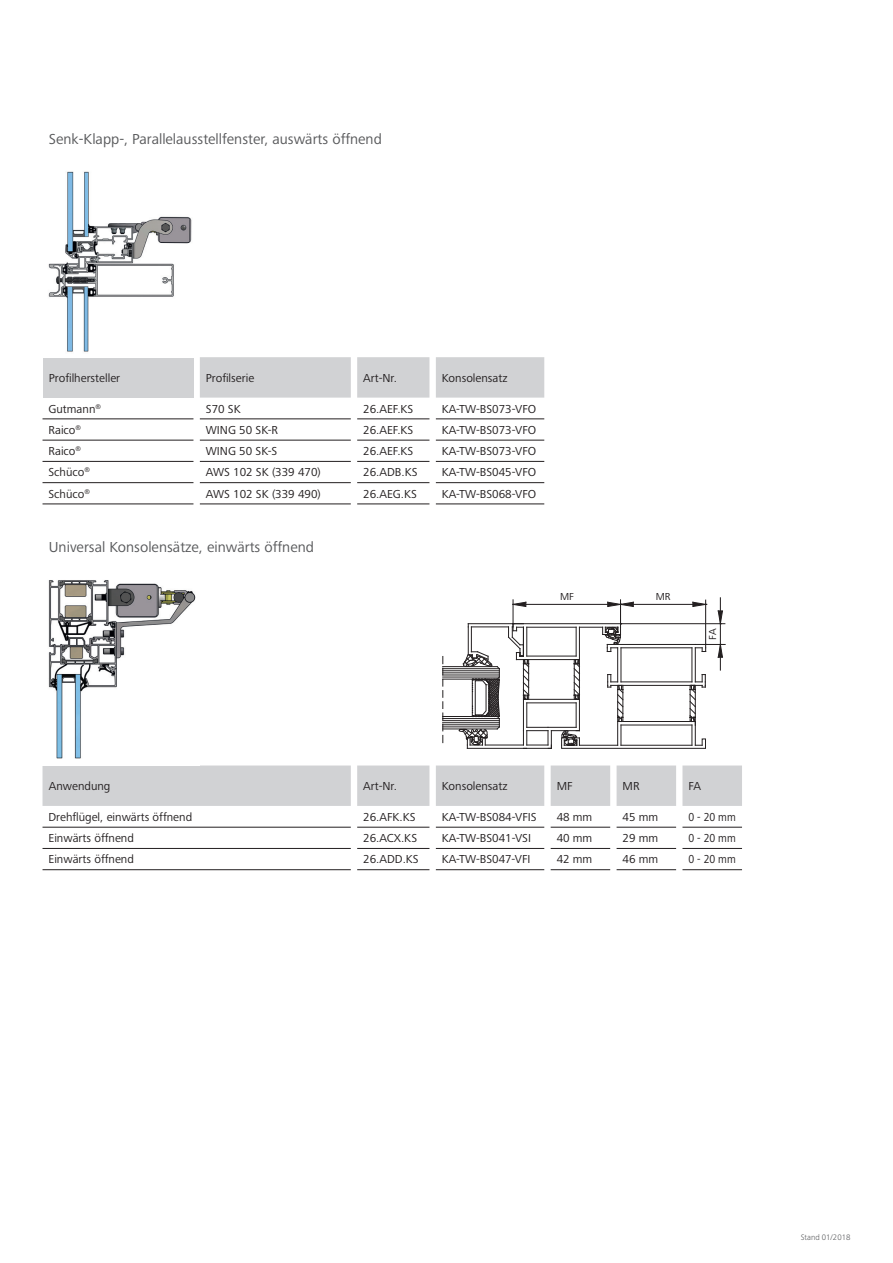
<style>
.page{position:relative;width:893px;height:1263px;background:#fff}
.page>*{position:absolute;margin:0;border:0;box-sizing:border-box;transform-origin:0 0}
.t1{font:15px "Frutiger Next LTW1 G";color:#57585a}
.t2{font:12px "Frutiger Next LTW1 G";color:#231f20}
.t3{font:12px "Frutiger Next LTW1 G";color:#231f20;scale:.9 1}
.t4{font:10.5px "Frutiger Next LTW1 G";color:#231f20}
.t5{font:300 8.25px "Frutiger Next LTW1 G";color:#57585a}
</style>
<div class="page">
<div style="left:43px;top:357px;width:150px;height:41px;background:#d1d2d4"></div>
<svg style="left:200px;top:357px;width:344px;height:41px;background:#d3d4d6"></svg>
<hr style="left:43px;top:419px;width:150px;height:1px;background:#231f20">
<hr style="left:43px;top:440px;width:150px;height:1px;background:#231f20">
<hr style="left:43px;top:461px;width:150px;height:1px;background:#231f20">
<hr style="left:43px;top:482px;width:150px;height:1px;background:#231f20">
<hr style="left:43px;top:504px;width:150px;height:1px;background:#231f20">
<hr style="left:200px;top:419px;width:151px;height:1px;background:#231f20">
<hr style="left:200px;top:440px;width:151px;height:1px;background:#231f20">
<hr style="left:200px;top:461px;width:151px;height:1px;background:#231f20">
<hr style="left:200px;top:482px;width:151px;height:1px;background:#231f20">
<hr style="left:200px;top:504px;width:151px;height:1px;background:#231f20">
<hr style="left:357px;top:419px;width:72px;height:1px;background:#231f20">
<hr style="left:357px;top:440px;width:72px;height:1px;background:#231f20">
<hr style="left:357px;top:461px;width:72px;height:1px;background:#231f20">
<hr style="left:357px;top:482px;width:72px;height:1px;background:#231f20">
<hr style="left:357px;top:504px;width:72px;height:1px;background:#231f20">
<hr style="left:436px;top:419px;width:108px;height:1px;background:#231f20">
<hr style="left:436px;top:440px;width:108px;height:1px;background:#231f20">
<hr style="left:436px;top:461px;width:108px;height:1px;background:#231f20">
<hr style="left:436px;top:482px;width:108px;height:1px;background:#231f20">
<hr style="left:436px;top:504px;width:108px;height:1px;background:#231f20">
<img style="left:48px;top:171px;width:144px;height:181px">
<svg style="left:43px;top:765px;width:699px;height:41px;background:#d3d4d6"></svg>
<hr style="left:43px;top:827px;width:308px;height:1px;background:#231f20">
<hr style="left:43px;top:848px;width:308px;height:1px;background:#231f20">
<hr style="left:43px;top:869px;width:308px;height:1px;background:#231f20">
<hr style="left:357px;top:827px;width:72px;height:1px;background:#231f20">
<hr style="left:357px;top:848px;width:72px;height:1px;background:#231f20">
<hr style="left:357px;top:869px;width:72px;height:1px;background:#231f20">
<hr style="left:436px;top:827px;width:108px;height:1px;background:#231f20">
<hr style="left:436px;top:848px;width:108px;height:1px;background:#231f20">
<hr style="left:436px;top:869px;width:108px;height:1px;background:#231f20">
<hr style="left:551px;top:827px;width:59px;height:1px;background:#231f20">
<hr style="left:551px;top:848px;width:59px;height:1px;background:#231f20">
<hr style="left:551px;top:869px;width:59px;height:1px;background:#231f20">
<hr style="left:617px;top:827px;width:59px;height:1px;background:#231f20">
<hr style="left:682px;top:827px;width:60px;height:1px;background:#231f20">
<hr style="left:617px;top:848px;width:59px;height:1px;background:#231f20">
<hr style="left:682px;top:848px;width:60px;height:1px;background:#231f20">
<hr style="left:617px;top:869px;width:59px;height:1px;background:#231f20">
<hr style="left:682px;top:869px;width:60px;height:1px;background:#231f20">
<img style="left:48px;top:580px;width:148px;height:179px">
<hr style="left:695px;top:648px;width:1px;height:34px;background:#231f20">
<hr style="left:618px;top:644px;width:77px;height:1px;background:#231f20">
<hr style="left:443px;top:716px;width:54px;height:1px;background:#231f20">
<hr style="left:443px;top:729px;width:54px;height:1px;background:#231f20">
<hr style="left:443px;top:727px;width:56px;height:1px;background:#231f20">
<hr style="left:443px;top:724px;width:56px;height:1px;background:#231f20">
<hr style="left:443px;top:722px;width:56px;height:1px;background:#231f20">
<hr style="left:443px;top:720px;width:56px;height:1px;background:#231f20">
<hr style="left:443px;top:718px;width:56px;height:1px;background:#231f20">
<hr style="left:443px;top:666px;width:54px;height:1px;background:#231f20">
<hr style="left:443px;top:679px;width:54px;height:1px;background:#231f20">
<hr style="left:443px;top:677px;width:56px;height:1px;background:#231f20">
<hr style="left:443px;top:675px;width:56px;height:1px;background:#231f20">
<hr style="left:443px;top:673px;width:56px;height:1px;background:#231f20">
<hr style="left:443px;top:670px;width:56px;height:1px;background:#231f20">
<hr style="left:443px;top:668px;width:56px;height:1px;background:#231f20">
<hr style="left:485px;top:745px;width:38px;height:1px;background:#231f20">
<hr style="left:467px;top:748px;width:84px;height:1px;background:#231f20">
<hr style="left:468px;top:623px;width:45px;height:1px;background:#231f20">
<hr style="left:471px;top:627px;width:38px;height:1px;background:#231f20">
<svg style="left:459px;top:624px;width:41px;height:124px"></svg>
<hr style="left:621px;top:647px;width:71px;height:1px;background:#231f20">
<hr style="left:692px;top:648px;width:1px;height:34px;background:#231f20">
<hr style="left:621px;top:745px;width:71px;height:1px;background:#231f20">
<hr style="left:621px;top:682px;width:71px;height:1px;background:#231f20">
<hr style="left:623px;top:685px;width:67px;height:1px;background:#231f20">
<hr style="left:621px;top:725px;width:71px;height:1px;background:#231f20">
<hr style="left:623px;top:721px;width:67px;height:1px;background:#231f20">
<svg style="left:690px;top:674px;width:16px;height:72px"></svg>
<svg style="left:443px;top:656px;width:1px;height:87px"></svg>
<hr style="left:705px;top:600px;width:1px;height:44px;background:#231f20">
<hr style="left:633px;top:604px;width:60px;height:1px;background:#231f20">
<svg style="left:693px;top:602px;width:14px;height:5px"></svg>
<hr style="left:621px;top:623px;width:104px;height:1px;background:#231f20">
<hr style="left:720px;top:598px;width:1px;height:72px;background:#231f20">
<svg style="left:718px;top:611px;width:5px;height:13px"></svg>
<svg style="left:695px;top:644px;width:30px;height:13px"></svg>
<svg style="left:508px;top:600px;width:125px;height:149px"></svg>
<p class="t1" style="left:49px;top:130px;width:334px">Senk-Klapp-, Parallelausstellfenster, auswärts öffnend</p>
<p class="t2" style="left:49px;top:371px;width:73px">Profilhersteller</p>
<p class="t2" style="left:206px;top:371px;width:50px">Profilserie</p>
<p class="t2" style="left:363px;top:371px;width:35px">Art-Nr.</p>
<p class="t2" style="left:442px;top:371px;width:67px">Konsolensatz</p>
<p class="t2" style="left:49px;top:402px;width:54px">Gutmann<sup>®</sup></p>
<p class="t2" style="left:206px;top:402px;width:36px">S70 SK</p>
<p class="t2" style="left:363px;top:402px;width:52px">26.AEF.KS</p>
<p class="t2" style="left:442px;top:402px;width:96px">KA-TW-BS073-VFO</p>
<p class="t2" style="left:49px;top:423px;width:34px">Raico<sup>®</sup></p>
<p class="t2" style="left:206px;top:423px;width:74px">WING 50 SK-R</p>
<p class="t2" style="left:363px;top:423px;width:52px">26.AEF.KS</p>
<p class="t2" style="left:442px;top:423px;width:96px">KA-TW-BS073-VFO</p>
<p class="t2" style="left:49px;top:444px;width:34px">Raico<sup>®</sup></p>
<p class="t2" style="left:206px;top:444px;width:73px">WING 50 SK-S</p>
<p class="t2" style="left:363px;top:444px;width:52px">26.AEF.KS</p>
<p class="t2" style="left:442px;top:444px;width:96px">KA-TW-BS073-VFO</p>
<p class="t2" style="left:49px;top:465px;width:43px">Schüco<sup>®</sup></p>
<p class="t2" style="left:206px;top:465px;width:116px">AWS 102 SK (339 470)</p>
<p class="t2" style="left:363px;top:465px;width:56px">26.ADB.KS</p>
<p class="t2" style="left:442px;top:465px;width:96px">KA-TW-BS045-VFO</p>
<p class="t2" style="left:49px;top:487px;width:43px">Schüco<sup>®</sup></p>
<p class="t2" style="left:206px;top:487px;width:116px">AWS 102 SK (339 490)</p>
<p class="t2" style="left:363px;top:487px;width:55px">26.AEG.KS</p>
<p class="t2" style="left:442px;top:487px;width:96px">KA-TW-BS068-VFO</p>
<p class="t1" style="left:49px;top:538px;width:267px">Universal Konsolensätze, einwärts öffnend</p>
<p class="t4" style="left:560px;top:591px;width:15px">MF</p>
<p class="t4" style="left:656px;top:591px;width:16px">MR</p>
<p class="t4" style="left:707px;top:640px;width:13px;rotate:-90deg">FA</p>
<p class="t2" style="left:49px;top:779px;width:63px">Anwendung</p>
<p class="t2" style="left:363px;top:779px;width:35px">Art-Nr.</p>
<p class="t2" style="left:442px;top:779px;width:67px">Konsolensatz</p>
<p class="t2" style="left:557px;top:779px;width:17px">MF</p>
<p class="t2" style="left:623px;top:779px;width:19px">MR</p>
<p class="t2" style="left:688px;top:779px;width:14px">FA</p>
<p class="t2" style="left:49px;top:810px;width:145px">Drehflügel, einwärts öffnend</p>
<p class="t2" style="left:363px;top:810px;width:54px">26.AFK.KS</p>
<p class="t2" style="left:442px;top:810px;width:96px">KA-TW-BS084-VFIS</p>
<p class="t2" style="left:557px;top:810px;width:37px">48 mm</p>
<p class="t2" style="left:623px;top:810px;width:37px">45 mm</p>
<p class="t3" style="left:688px;top:810px;width:54px">0 - 20 mm</p>
<p class="t2" style="left:49px;top:831px;width:87px">Einwärts öffnend</p>
<p class="t2" style="left:363px;top:831px;width:55px">26.ACX.KS</p>
<p class="t2" style="left:442px;top:831px;width:91px">KA-TW-BS041-VSI</p>
<p class="t2" style="left:557px;top:831px;width:37px">40 mm</p>
<p class="t2" style="left:623px;top:831px;width:37px">29 mm</p>
<p class="t3" style="left:688px;top:831px;width:54px">0 - 20 mm</p>
<p class="t2" style="left:49px;top:852px;width:87px">Einwärts öffnend</p>
<p class="t2" style="left:363px;top:852px;width:57px">26.ADD.KS</p>
<p class="t2" style="left:442px;top:852px;width:90px">KA-TW-BS047-VFI</p>
<p class="t2" style="left:557px;top:852px;width:37px">42 mm</p>
<p class="t2" style="left:623px;top:852px;width:37px">46 mm</p>
<p class="t3" style="left:688px;top:852px;width:54px">0 - 20 mm</p>
<p class="t5" style="left:801px;top:1232px;width:51px">Stand 01/2018</p>
</div>
